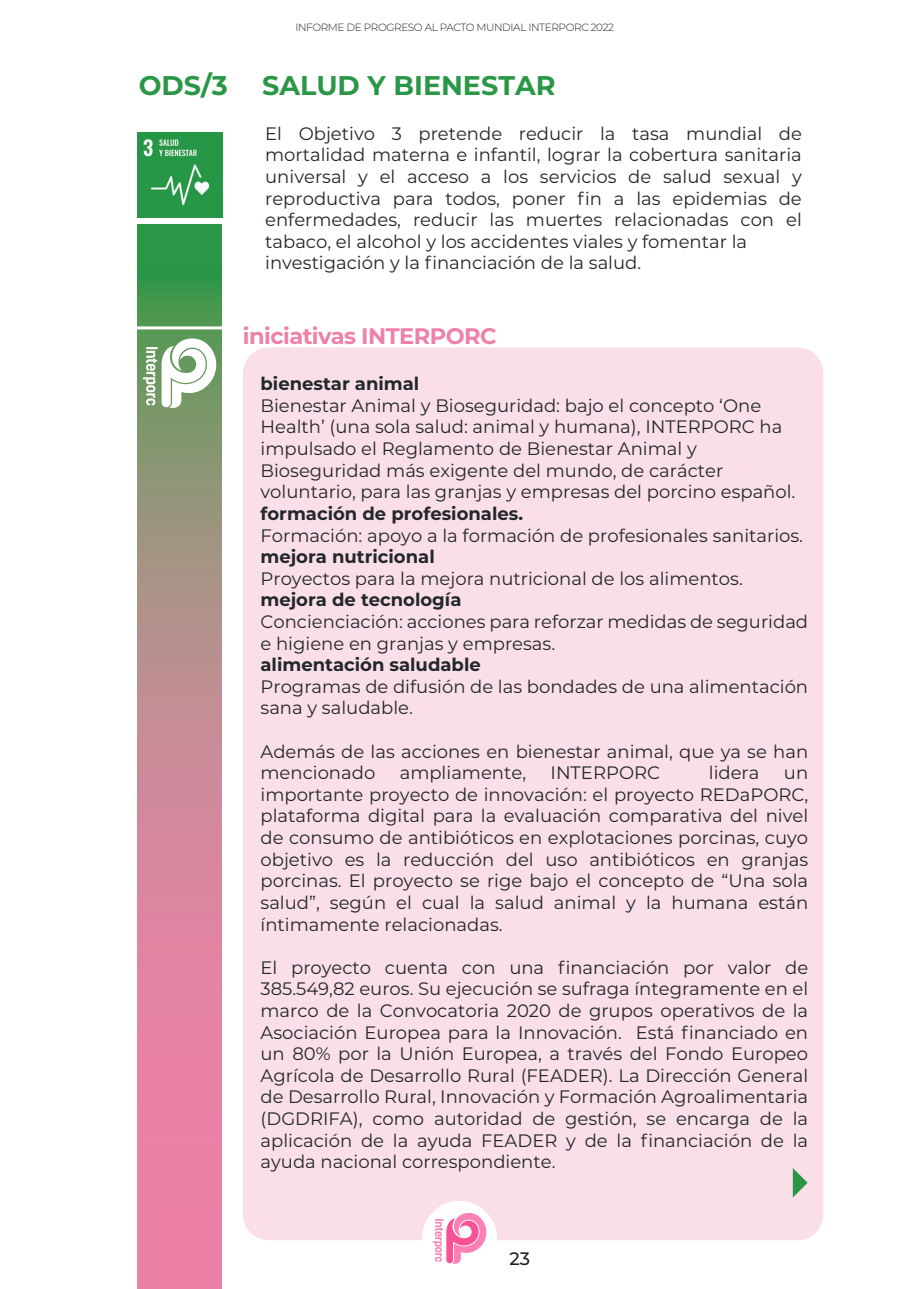
<style>
.page{position:relative;width:919px;height:1289px;background:#fff}
.page>*{position:absolute;margin:0;border:0;box-sizing:border-box;transform-origin:0 0}
.t1{font:700 27px "Montserrat";color:#299746}
.t2{font:700 22.5px "Montserrat";letter-spacing:-.025em;color:#ee81a8}
.t3{font:18px/21.6px "Montserrat";color:#22272c}
.t4{font:700 18px "Montserrat";color:#22272c}
.t5{font:500 18px "Montserrat";color:#231f20}
.t6{font:300 10.5px "Montserrat";letter-spacing:-.035em;color:#231f20}
</style>
<div class="page">
<div style="left:243px;top:347px;width:580px;height:893px;background:#fadfe9;border-radius:26px"></div>
<svg style="left:138px;top:225px;width:83px;height:1063px;background:#b98b8d"></svg>
<svg style="left:143px;top:337px;width:74px;height:71px"></svg>
<hr style="left:119px;top:326px;width:111px;height:3px;background:#fff">
<img style="left:137px;top:132px;width:85px;height:85px">
<svg style="left:792px;top:1168px;width:15px;height:29px"></svg>
<div style="left:422px;top:1200px;width:75px;height:75px;background:#fff;border-radius:50%"></div>
<svg style="left:432px;top:1212px;width:54px;height:51px"></svg>
<p class="t6" style="left:295px;top:20px;width:320px">INFORME DE PROGRESO AL PACTO MUNDIAL INTERPORC 2022</p>
<h1 class="t1" style="left:139px;top:66px;width:90px">ODS/3</h1>
<h1 class="t1" style="left:262px;top:66px;width:295px">SALUD Y BIENESTAR</h1>
<p class="t3" style="left:265px;top:122px;width:538px">El Objetivo 3 pretende reducir la tasa mundial de mortalidad materna e infantil, lograr la cobertura sanitaria universal y el acceso a los servicios de salud sexual y reproductiva para todos, poner fin a las epidemias de enfermedades, reducir las muertes relacionadas con el tabaco, el alcohol y los accidentes viales y fomentar la investigación y la financiación de la salud.</p>
<p class="t2" style="left:243px;top:320px;width:255px">iniciativas INTERPORC</p>
<p class="t4" style="left:260px;top:371px;width:160px">bienestar animal</p>
<p class="t3" style="left:260px;top:394px;width:536px">Bienestar Animal y Bioseguridad: bajo el concepto ‘One Health’ (una sola salud: animal y humana), INTERPORC ha impulsado el Reglamento de Bienestar Animal y Bioseguridad más exigente del mundo, de carácter voluntario, para las granjas y empresas del porcino español.</p>
<p class="t4" style="left:260px;top:500px;width:264px">formación de profesionales.</p>
<p class="t3" style="left:260px;top:523px;width:544px">Formación: apoyo a la formación de profesionales sanitarios.</p>
<p class="t4" style="left:260px;top:543px;width:176px">mejora nutricional</p>
<p class="t3" style="left:260px;top:567px;width:484px">Proyectos para la mejora nutricional de los alimentos.</p>
<p class="t4" style="left:260px;top:587px;width:202px">mejora de tecnología</p>
<p class="t3" style="left:260px;top:610px;width:549px">Concienciación: acciones para reforzar medidas de seguridad e higiene en granjas y empresas.</p>
<p class="t4" style="left:260px;top:651px;width:222px">alimentación saludable</p>
<p class="t3" style="left:260px;top:675px;width:549px">Programas de difusión de las bondades de una alimentación sana y saludable.</p>
<p class="t3" style="left:260px;top:739px;width:549px">Además de las acciones en bienestar animal, que ya se han mencionado</p>
<p class="t3" style="left:399px;top:761px;width:128px">ampliamente,</p>
<p class="t3" style="left:550px;top:761px;width:111px">INTERPORC</p>
<p class="t3" style="left:708px;top:761px;width:52px">lidera</p>
<p class="t3" style="left:260px;top:761px;width:549px;text-align:justify;text-indent:523px">un importante proyecto de innovación: el proyecto REDaPORC, plataforma digital para la evaluación comparativa del nivel de consumo de antibióticos en explotaciones porcinas, cuyo objetivo es la reducción del uso antibióticos en granjas porcinas. El proyecto se rige bajo el concepto de “Una sola salud”, según el cual la salud animal y la humana están íntimamente relacionadas.</p>
<p class="t3" style="left:260px;top:955px;width:549px;text-align:justify">El proyecto cuenta con una financiación por valor de 385.549,82 euros. Su ejecución se sufraga íntegramente en el marco de la Convocatoria 2020 de grupos operativos de la Asociación Europea para la Innovación. Está financiado en un 80% por la Unión Europea, a través del Fondo Europeo Agrícola de Desarrollo Rural (FEADER). La Dirección General de Desarrollo Rural, Innovación y Formación Agroalimentaria (DGDRIFA), como autoridad de gestión, se encarga de la aplicación de la ayuda FEADER y de la financiación de la ayuda nacional correspondiente.</p>
<p class="t5" style="left:509px;top:1246px;width:22px">23</p>
</div>
